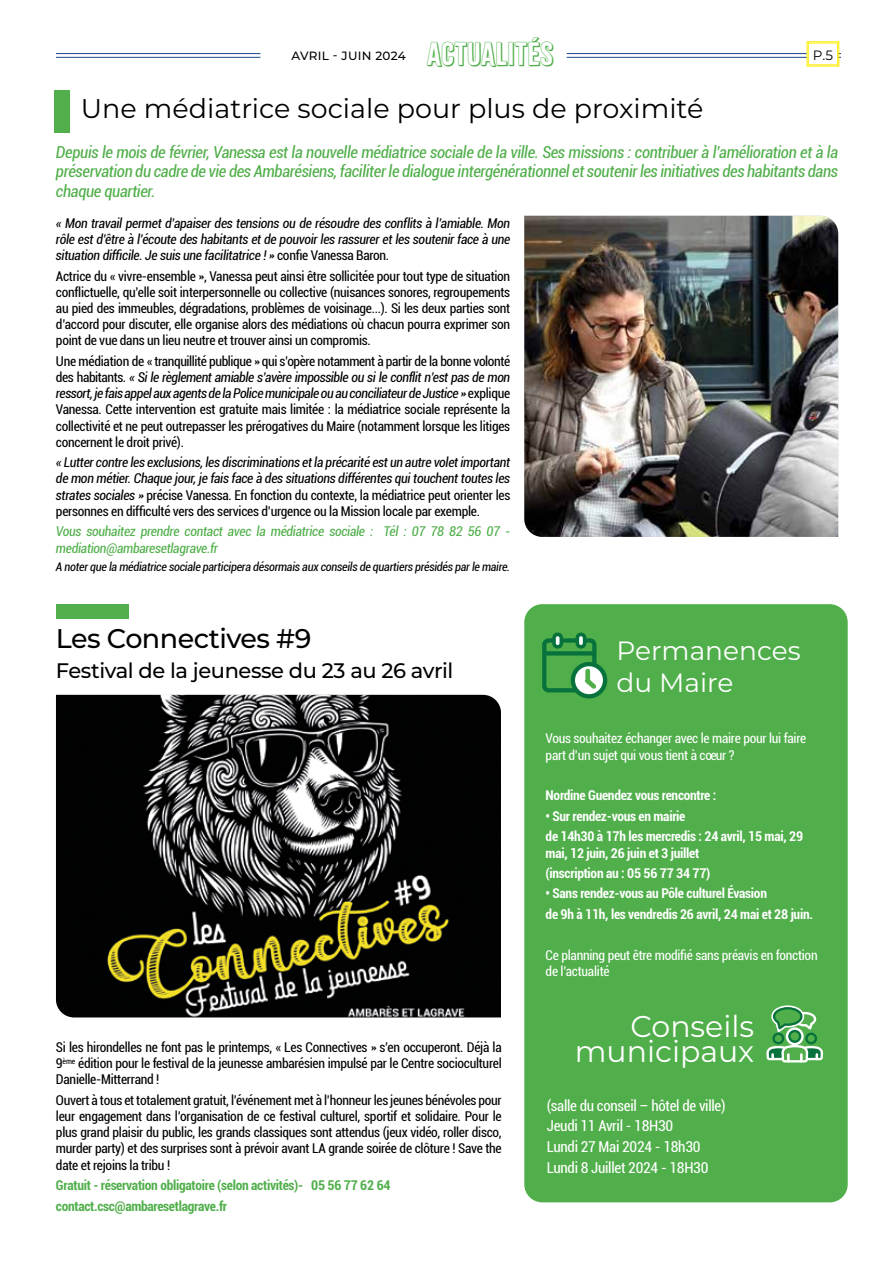
<style>
.page{position:relative;width:893px;height:1263px;background:#fff}
.page>*{position:absolute;margin:0;border:0;box-sizing:border-box;transform-origin:0 0}
.t1{font:30px/25.5px "Montserrat";color:#fff;text-align:right}
.t2{font:28.35px "Citrus Gothic Shadow";letter-spacing:.025em;color:#50af4a}
.t3{font:27px "Montserrat";color:#000}
.t4{font:500 27px "Montserrat";letter-spacing:-.02em;color:#000}
.t5{font:26.4px/31.8px "Montserrat";color:#fff}
.t6{font:500 21px "Montserrat";letter-spacing:-.02em;color:#000}
.t7{font:italic condensed 16.5px/19.8px "Roboto";letter-spacing:-.02em;color:#50af4a;text-align:justify}
.t8{font:condensed 15px/20.7px "Roboto";letter-spacing:-.02em;color:#fff}
.t9{font:condensed 13.5px/16.2px "Roboto";letter-spacing:-.02em;color:#000;text-align:justify}
.t10{font:italic condensed 13.5px/16.2px "Roboto";letter-spacing:-.02em;color:#000;text-align:justify}
.t11{font:700 condensed 13.5px/20.4px "Roboto";letter-spacing:-.02em;color:#fff}
.t12{font:condensed 13.5px/16.2px "Roboto";letter-spacing:-.02em;color:#fff}
.t13{font:italic condensed 13.5px/16.2px "Roboto";letter-spacing:-.02em;color:#50af4a}
.t14{font:700 condensed 13.5px/20.4px "Roboto";letter-spacing:-.02em;color:#50af4a}
.t15{font:13.5px "Montserrat";color:#000}
.t16{font:italic condensed 12px "Roboto";letter-spacing:-.02em;color:#000}
.t17{font:500 12px "Montserrat";letter-spacing:.025em;color:#000}
.s1{font-style:normal}
.s2{font-style:italic}
</style>
<div class="page">
<hr style="left:56px;top:53px;width:204px;height:1px;background:#15488c">
<hr style="left:56px;top:57px;width:204px;height:1px;background:#15488c">
<hr style="left:567px;top:53px;width:274px;height:1px;background:#15488c">
<hr style="left:567px;top:57px;width:274px;height:1px;background:#15488c">
<img style="left:56px;top:695px;width:445px;height:322px">
<svg style="left:807px;top:42px;width:32px;height:24px"></svg>
<div style="left:808px;top:43px;width:30px;height:22px;border:1px solid #ffed00"></div>
<div style="left:54px;top:90px;width:16px;height:42px;background:#50af4a"></div>
<div style="left:524px;top:604px;width:324px;height:598px;background:#50af4a;border-radius:18px"></div>
<div style="left:542px;top:638px;width:54px;height:54px;border:4px solid #07723b;border-radius:4px"></div>
<div style="left:554px;top:634px;width:7px;height:13px;background:#fff;border-radius:4px"></div>
<div style="left:552px;top:632px;width:11px;height:17px;border:4px solid #07723b;border-radius:4px"></div>
<div style="left:577px;top:634px;width:8px;height:13px;background:#fff;border-radius:4px"></div>
<div style="left:575px;top:632px;width:11px;height:17px;border:4px solid #07723b;border-radius:4px"></div>
<svg style="left:544px;top:651px;width:50px;height:4px"></svg>
<svg style="left:573px;top:664px;width:32px;height:32px"></svg>
<div style="left:571px;top:662px;width:36px;height:36px;border:4px solid #07723b;border-radius:50%"></div>
<svg style="left:581px;top:666px;width:19px;height:27px"></svg>
<img style="left:524px;top:216px;width:314px;height:321px">
<svg style="left:766px;top:1005px;width:57px;height:58px"></svg>
<div style="left:56px;top:604px;width:73px;height:14px;background:#50af4a"></div>
<p class="t17" style="left:292px;top:47px;width:116px">AVRIL - JUIN 2024</p>
<h2 class="t2" style="left:427px;top:36px;width:127px">ACTUALITÉS</h2>
<p class="t15" style="left:813px;top:46px;width:22px">P.5</p>
<h3 class="t3" style="left:81px;top:90px;width:624px">Une médiatrice sociale pour plus de proximité</h3>
<p class="t7" style="left:56px;top:141px;width:784px">Depuis le mois de février, Vanessa est la nouvelle médiatrice sociale de la ville. Ses missions : contribuer à l’amélioration et à la préservation du cadre de vie des Ambarésiens, faciliter le dialogue intergénérationnel et soutenir les initiatives des habitants dans chaque quartier.</p>
<p class="t10" style="left:56px;top:214px;width:456px">« Mon travail permet d’apaiser des tensions ou de résoudre des conflits à l’amiable. Mon rôle est d’être à l’écoute des habitants et de pouvoir les rassurer et les soutenir face à une situation difficile. Je suis une facilitatrice ! » <span class="s1">confie Vanessa Baron.</span></p>
<p class="t9" style="left:56px;top:267px;width:456px">Actrice du « vivre-ensemble », Vanessa peut ainsi être sollicitée pour tout type de situation conflictuelle, qu’elle soit interpersonnelle ou collective (nuisances sonores, regroupements au pied des immeubles, dégradations, problèmes de voisinage...). Si les deux parties sont d’accord pour discuter, elle organise alors des médiations où chacun pourra exprimer son point de vue dans un lieu neutre et trouver ainsi un compromis.</p>
<p class="t9" style="left:56px;top:352px;width:456px">Une médiation de « tranquillité publique » qui s’opère notamment à partir de la bonne volonté des habitants. <span class="s2">« Si le règlement amiable s’avère impossible ou si le conflit n’est pas de mon ressort, je fais appel aux agents de la Police municipale ou au conciliateur de Justice »</span> explique Vanessa. Cette intervention est gratuite mais limitée : la médiatrice sociale représente la collectivité et ne peut outrepasser les prérogatives du Maire (notamment lorsque les litiges concernent le droit privé).</p>
<p class="t10" style="left:56px;top:454px;width:456px">« Lutter contre les exclusions, les discriminations et la précarité est un autre volet important de mon métier. Chaque jour, je fais face à des situations différentes qui touchent toutes les strates sociales » <span class="s1">précise Vanessa. En fonction du contexte, la médiatrice peut orienter les personnes en difficulté vers des services d’urgence ou la Mission locale par exemple.</span></p>
<p class="t13" style="left:56px;top:523px;width:456px">Vous souhaitez prendre contact avec la médiatrice sociale : Tél : 07 78 82 56 07 - mediation@ambaresetlagrave.fr</p>
<p class="t16" style="left:56px;top:558px;width:456px">A noter que la médiatrice sociale participera désormais aux conseils de quartiers présidés par le maire.</p>
<h3 class="t4" style="left:56px;top:620px;width:257px">Les Connectives #9</h3>
<h3 class="t6" style="left:56px;top:656px;width:399px">Festival de la jeunesse du 23 au 26 avril</h3>
<p class="t9" style="left:56px;top:1038px;width:447px">Si les hirondelles ne font pas le printemps, « Les Connectives » s’en occuperont. Déjà la 9<sup>ème</sup> édition pour le festival de la jeunesse ambarésien impulsé par le Centre socioculturel Danielle-Mitterrand !</p>
<p class="t9" style="left:56px;top:1091px;width:447px">Ouvert à tous et totalement gratuit, l’événement met à l’honneur les jeunes bénévoles pour leur engagement dans l’organisation de ce festival culturel, sportif et solidaire. Pour le plus grand plaisir du public, les grands classiques sont attendus (jeux vidéo, roller disco, murder party) et des surprises sont à prévoir avant LA grande soirée de clôture ! Save the date et rejoins la tribu !</p>
<p class="t14" style="left:56px;top:1174px;width:336px">Gratuit - réservation obligatoire (selon activités)- 05 56 77 62 64 contact.csc@ambaresetlagrave.fr</p>
<h3 class="t5" style="left:617px;top:634px;width:186px">Permanences du Maire</h3>
<p class="t12" style="left:546px;top:730px;width:262px">Vous souhaitez échanger avec le maire pour lui faire part d’un sujet qui vous tient à cœur ?</p>
<p class="t11" style="left:546px;top:785px;width:172px">Nordine Guendez vous rencontre :</p>
<p class="t11" style="left:546px;top:805px;width:259px">• Sur rendez-vous en mairie<br>de 14h30 à 17h les mercredis : 24 avril, 15 mai, 29</p>
<p class="t11" style="left:546px;top:842px;width:166px">mai, 12 juin, 26 juin et 3 juillet (inscription au : 05 56 77 34 77)</p>
<p class="t11" style="left:546px;top:883px;width:269px">• Sans rendez-vous au Pôle culturel Évasion<br>de 9h à 11h, les vendredis 26 avril, 24 mai et 28 juin.</p>
<p class="t12" style="left:546px;top:946px;width:274px">Ce planning peut être modifié sans préavis en fonction de l’actualité</p>
<h1 class="t1" style="left:575px;top:1012px;width:181px">Conseils municipaux</h1>
<p class="t8" style="left:547px;top:1094px;width:180px">(salle du conseil – hôtel de ville)<br>Jeudi 11 Avril - 18H30<br>Lundi 27 Mai 2024 - 18h30<br>Lundi 8 Juillet 2024 - 18H30</p>
</div>
